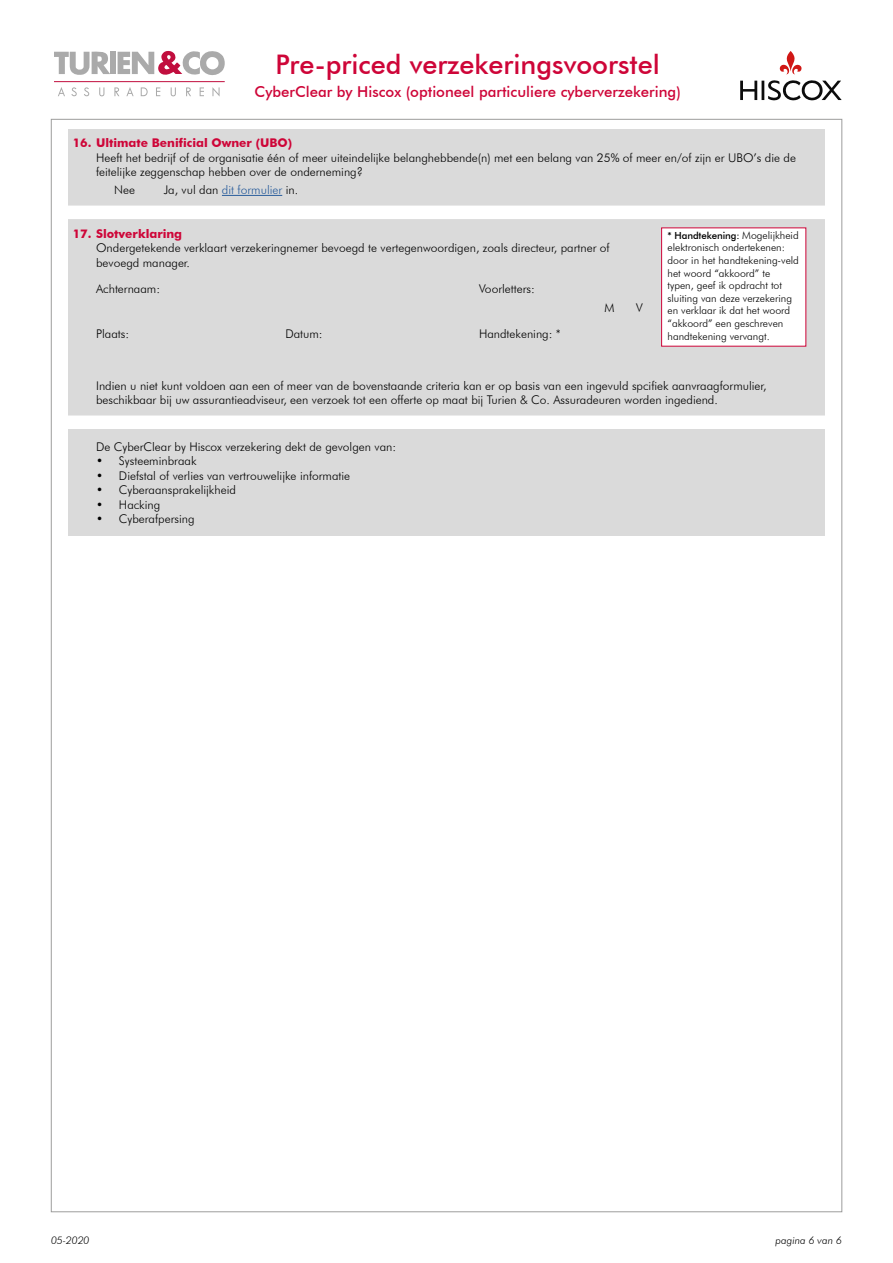
<style>
.page{position:relative;width:893px;height:1263px;background:#fff}
.page>*{position:absolute;margin:0;border:0;box-sizing:border-box;transform-origin:0 0}
.t1{font:500 27px "Futura BT";color:#ce0538}
.t2{font:500 15px "Futura BT";color:#ce0538}
.t3{font:300 12px/14.4px "Futura BT";color:#000}
.t4{font:700 12px "Futura BT";color:#ce0538}
.t5{font:300 10.5px/12.6px "Futura BT";color:#000}
.t6{font:italic 300 10.5px "Futura BT";color:#000}
.t7{font:500 9.75px "Futura BT";letter-spacing:-.01em;color:#000}
.s1{color:#275b9b}
.s2{font-weight:300;font-size:10.5px}
</style>
<div class="page">
<div style="left:68px;top:130px;width:757px;height:406px;background:#dadada"></div>
<div style="left:110px;top:52px;width:5px;height:22px;background:#aaa"></div>
<svg style="left:118px;top:51px;width:107px;height:24px"></svg>
<svg style="left:54px;top:51px;width:56px;height:24px"></svg>
<svg style="left:58px;top:87px;width:7px;height:9px"></svg>
<svg style="left:71px;top:87px;width:6px;height:9px"></svg>
<svg style="left:84px;top:87px;width:5px;height:9px"></svg>
<svg style="left:99px;top:87px;width:5px;height:9px"></svg>
<svg style="left:114px;top:87px;width:5px;height:9px"></svg>
<svg style="left:126px;top:87px;width:8px;height:9px"></svg>
<svg style="left:141px;top:87px;width:7px;height:9px"></svg>
<svg style="left:156px;top:87px;width:4px;height:9px"></svg>
<svg style="left:171px;top:87px;width:5px;height:9px"></svg>
<svg style="left:186px;top:87px;width:5px;height:9px"></svg>
<svg style="left:200px;top:87px;width:4px;height:9px"></svg>
<svg style="left:212px;top:87px;width:8px;height:10px"></svg>
<hr style="left:54px;top:81px;width:171px;height:1px;background:#c10e3e">
<svg style="left:740px;top:80px;width:102px;height:20px"></svg>
<svg style="left:780px;top:51px;width:22px;height:23px"></svg>
<hr style="left:222px;top:195px;width:60px;height:1px;background:#275b9b">
<div style="left:51px;top:206px;width:795px;height:13px;background:#fff"></div>
<div style="left:51px;top:415px;width:795px;height:14px;background:#fff"></div>
<div style="left:661px;top:227px;width:145px;height:120px;background:#fff"></div>
<h1 class="t1" style="left:276px;top:48px;width:386px">Pre-priced verzekeringsvoorstel</h1>
<p class="t2" style="left:255px;top:82px;width:428px">CyberClear by Hiscox (optioneel particuliere cyberverzekering)</p>
<p class="t4" style="left:73px;top:136px;width:221px">16. Ultimate Benificial Owner (UBO)</p>
<p class="t3" style="left:96px;top:150px;width:701px">Heeft het bedrijf of de organisatie één of meer uiteindelijke belanghebbende(n) met een belang van 25% of meer en/of zijn er UBO’s die de feitelijke zeggenschap hebben over de onderneming?</p>
<p class="t3" style="left:114px;top:182px;width:22px">Nee</p>
<p class="t3" style="left:164px;top:182px;width:136px">Ja, vul dan <span class="s1">dit formulier</span> in.</p>
<p class="t4" style="left:73px;top:226px;width:111px">17. Slotverklaring</p>
<p class="t3" style="left:96px;top:241px;width:515px">Ondergetekende verklaart verzekeringnemer bevoegd te vertegenwoordigen, zoals directeur, partner of bevoegd manager.</p>
<p class="t3" style="left:96px;top:281px;width:66px">Achternaam:</p>
<p class="t3" style="left:479px;top:281px;width:57px">Voorletters:</p>
<p class="t3" style="left:605px;top:300px;width:12px">M</p>
<p class="t3" style="left:636px;top:300px;width:8px">V</p>
<p class="t3" style="left:96px;top:326px;width:35px">Plaats:</p>
<p class="t3" style="left:285px;top:326px;width:39px">Datum:</p>
<p class="t3" style="left:479px;top:326px;width:83px">Handtekening: *</p>
<p class="t3" style="left:96px;top:378px;width:672px">Indien u niet kunt voldoen aan een of meer van de bovenstaande criteria kan er op basis van een ingevuld spcifiek aanvraagformulier, beschikbaar bij uw assurantieadviseur, een verzoek tot een offerte op maat bij Turien &amp; Co. Assuradeuren worden ingediend.</p>
<p class="t3" style="left:96px;top:439px;width:301px">De CyberClear by Hiscox verzekering dekt de gevolgen van:</p>
<p class="t3" style="left:96px;top:454px;width:102px">• Systeeminbraak</p>
<p class="t3" style="left:96px;top:468px;width:256px">• Diefstal of verlies van vertrouwelijke informatie</p>
<p class="t3" style="left:96px;top:483px;width:141px">• Cyberaansprakelijkheid</p>
<p class="t3" style="left:96px;top:497px;width:66px">• Hacking</p>
<p class="t3" style="left:96px;top:511px;width:100px">• Cyberafpersing</p>
<p class="t7" style="left:668px;top:229px;width:133px">* Handtekening: <span class="s2">Mogelijkheid</span></p>
<p class="t5" style="left:668px;top:241px;width:133px">elektronisch ondertekenen: door in het handtekening-veld het woord “akkoord” te typen, geef ik opdracht tot sluiting van deze verzekering en verklaar ik dat het woord “akkoord” een geschreven handtekening vervangt.</p>
<p class="t6" style="left:51px;top:1234px;width:40px">05-2020</p>
<p class="t6" style="left:775px;top:1234px;width:68px">pagina 6 van 6</p>
</div>
